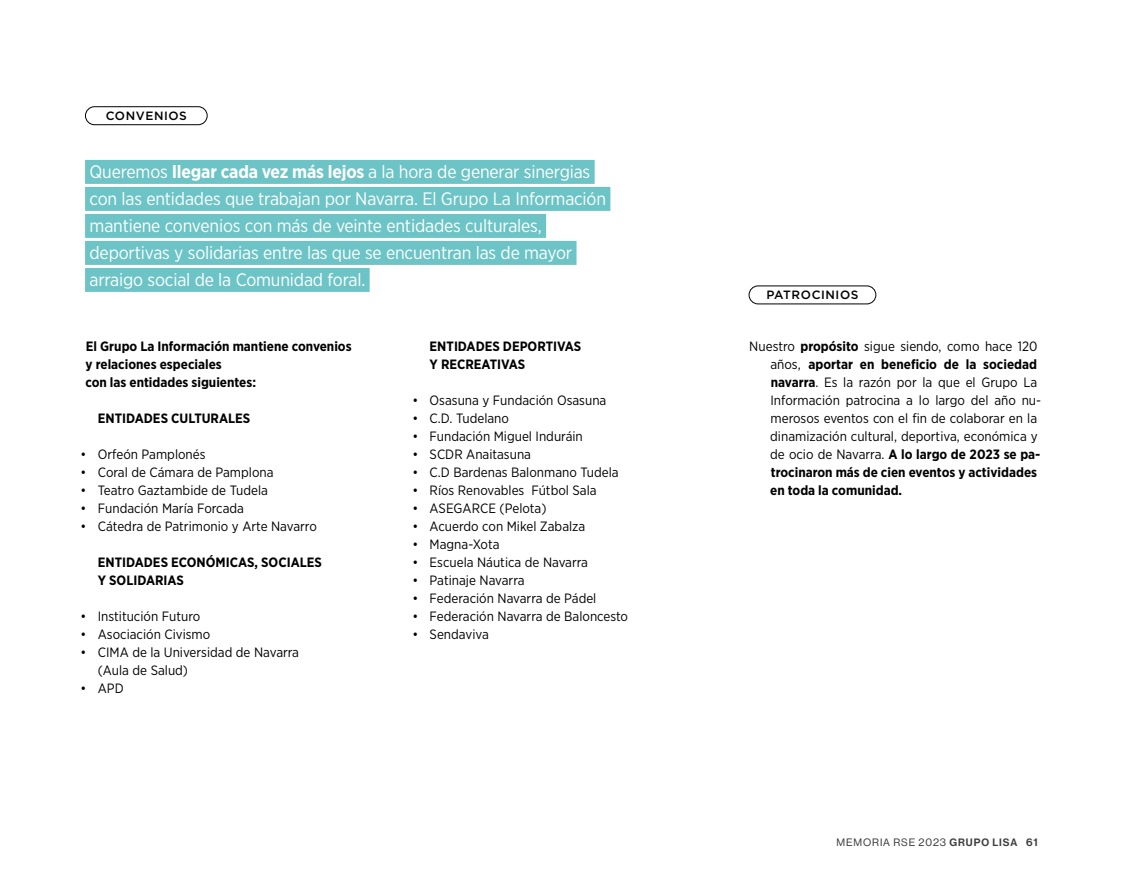
<style>
.page{position:relative;width:1123px;height:893px;background:#fff}
.page>*{position:absolute;margin:0;border:0;box-sizing:border-box;transform-origin:0 0}
.t1{font:18px/27px "Gotham Narrow";letter-spacing:-.01em;color:#fff}
.t2{font:13.5px/18px "Gotham Narrow";color:#000}
.t3{font:700 13.5px/18px "Gotham Narrow";color:#000}
.t4{font:500 12px "Gotham";letter-spacing:.05em;color:#000}
.t5{font:10.5px "N Haas Grotesk DS Pro 55 Rg";letter-spacing:.085em;color:#3c3c3b}
.s1{font-weight:700}
.s2{font-family:"N Haas Grotesk DS Pro 65 Md"}
</style>
<div class="page">
<div style="left:85px;top:106px;width:122px;height:19px;border:1px solid #000;border-radius:9px"></div>
<div style="left:748px;top:285px;width:128px;height:19px;border:1px solid #000;border-radius:9px"></div>
<div style="left:85px;top:160px;width:509px;height:24px;background:#6dc4c6"></div>
<div style="left:85px;top:187px;width:525px;height:24px;background:#6dc4c6"></div>
<div style="left:85px;top:214px;width:461px;height:24px;background:#6dc4c6"></div>
<div style="left:85px;top:241px;width:491px;height:24px;background:#6dc4c6"></div>
<div style="left:85px;top:268px;width:284px;height:24px;background:#6dc4c6"></div>
<p class="t4" style="left:106px;top:108px;width:83px">CONVENIOS</p>
<p class="t1" style="left:90px;top:158px;width:518px">Queremos <span class="s1">llegar cada vez más lejos</span> a la hora de generar sinergias con las entidades que trabajan por Navarra. El Grupo La Información mantiene convenios con más de veinte entidades culturales, deportivas y solidarias entre las que se encuentran las de mayor arraigo social de la Comunidad foral.</p>
<p class="t3" style="left:85px;top:337px;width:268px">El Grupo La Información mantiene convenios y relaciones especiales<br>con las entidades siguientes:</p>
<p class="t3" style="left:98px;top:409px;width:154px">ENTIDADES CULTURALES</p>
<p class="t2" style="left:81px;top:445px;width:126px">• Orfeón Pamplonés</p>
<p class="t2" style="left:81px;top:463px;width:194px">• Coral de Cámara de Pamplona</p>
<p class="t2" style="left:81px;top:481px;width:189px">• Teatro Gaztambide de Tudela</p>
<p class="t2" style="left:81px;top:499px;width:165px">• Fundación María Forcada</p>
<p class="t2" style="left:81px;top:517px;width:238px">• Cátedra de Patrimonio y Arte Navarro</p>
<p class="t3" style="left:98px;top:553px;width:226px">ENTIDADES ECONÓMICAS, SOCIALES<br>Y SOLIDARIAS</p>
<p class="t2" style="left:81px;top:607px;width:121px">• Institución Futuro</p>
<p class="t2" style="left:81px;top:625px;width:131px">• Asociación Civismo</p>
<p class="t2" style="left:98px;top:643px;width:203px;text-indent:-17px">• CIMA de la Universidad de Navarra (Aula de Salud)</p>
<p class="t2" style="left:81px;top:679px;width:45px">• APD</p>
<p class="t3" style="left:429px;top:337px;width:153px">ENTIDADES DEPORTIVAS<br>Y RECREATIVAS</p>
<p class="t2" style="left:412px;top:391px;width:195px">• Osasuna y Fundación Osasuna</p>
<p class="t2" style="left:412px;top:409px;width:98px">• C.D. Tudelano</p>
<p class="t2" style="left:412px;top:427px;width:172px">• Fundación Miguel Induráin</p>
<p class="t2" style="left:412px;top:445px;width:120px">• SCDR Anaitasuna</p>
<p class="t2" style="left:412px;top:463px;width:208px">• C.D Bardenas Balonmano Tudela</p>
<p class="t2" style="left:412px;top:481px;width:186px">• Ríos Renovables Fútbol Sala</p>
<p class="t2" style="left:412px;top:499px;width:136px">• ASEGARCE (Pelota)</p>
<p class="t2" style="left:412px;top:517px;width:174px">• Acuerdo con Mikel Zabalza</p>
<p class="t2" style="left:412px;top:535px;width:89px">• Magna-Xota</p>
<p class="t2" style="left:412px;top:553px;width:177px">• Escuela Náutica de Navarra</p>
<p class="t2" style="left:412px;top:571px;width:114px">• Patinaje Navarra</p>
<p class="t2" style="left:412px;top:589px;width:185px">• Federación Navarra de Pádel</p>
<p class="t2" style="left:412px;top:607px;width:217px">• Federación Navarra de Baloncesto</p>
<p class="t2" style="left:412px;top:625px;width:78px">• Sendaviva</p>
<p class="t4" style="left:766px;top:287px;width:93px">PATROCINIOS</p>
<p class="t2" style="left:770px;top:337px;width:272px;text-indent:-21px">Nuestro <span class="s1">propósito</span> sigue siendo, como hace 120 años, <span class="s1">aportar en beneficio de la sociedad navarra</span>. Es la razón por la que el Grupo La Información patrocina a lo largo del año nu&shy;merosos eventos con el fin de colaborar en la dinamización cultural, deportiva, económica y de ocio de Navarra. <span class="s1">A lo largo de 2023 se pa&shy;trocinaron más de cien eventos y actividades en toda la comunidad.</span></p>
<p class="t5" style="left:836px;top:836px;width:203px">MEMORIA RSE 2023 <span class="s2">GRUPO LISA 61</span></p>
</div>
